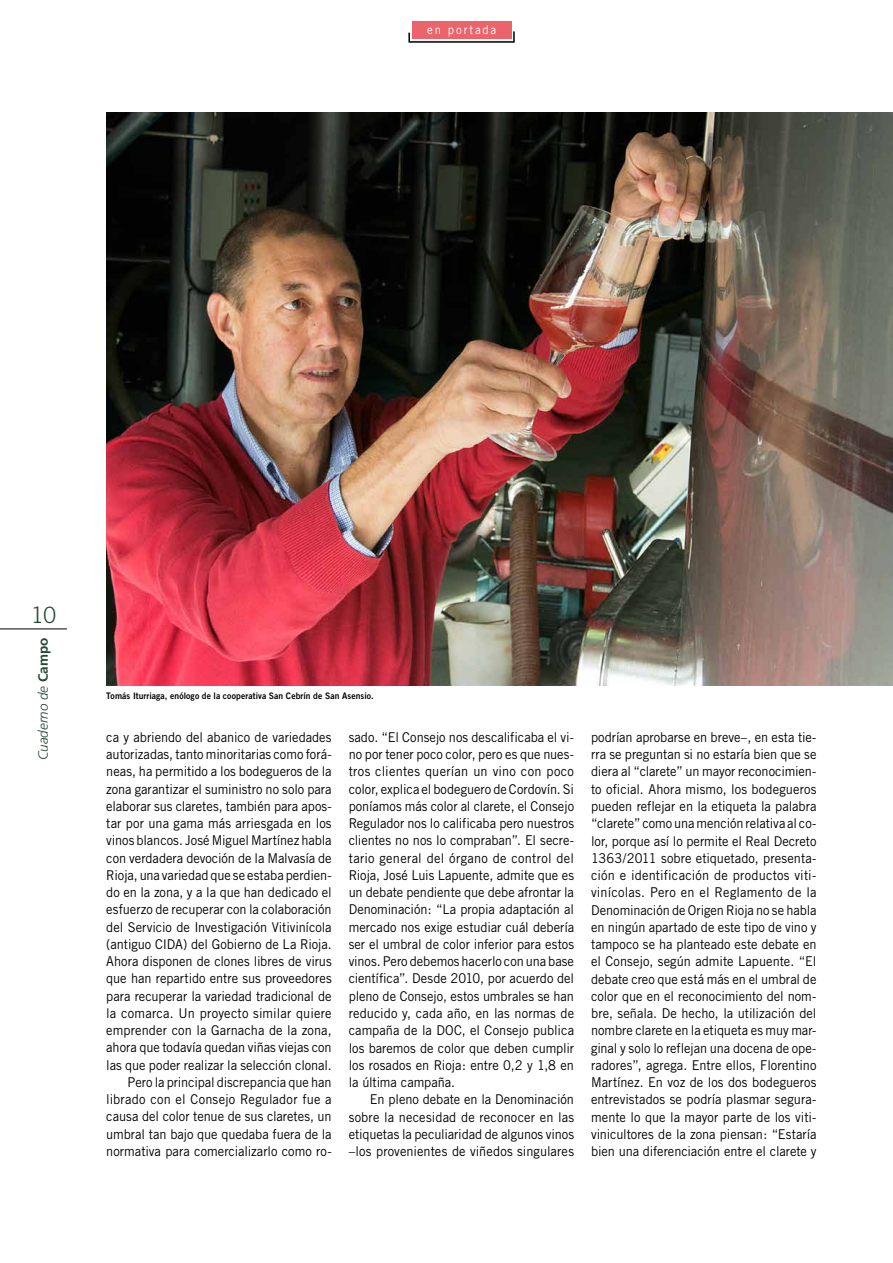
<style>
.page{position:relative;width:893px;height:1263px;background:#fff}
.page>*{position:absolute;margin:0;border:0;box-sizing:border-box;transform-origin:0 0}
.t1{font:300 22.5px "Trade Gothic";color:#254736}
.t2{font:13.5px/17.2px "Trade Gothic";letter-spacing:-.005em;color:#000;text-align:justify;scale:.95 1}
.t3{font:italic 300 13.5px "Frutiger";color:#254736}
.t4{font:12px "Trade Gothic";letter-spacing:.16em;color:#fff;scale:.95 1}
.t5{font:9px "Trade Gothic Bold Two";letter-spacing:.01em;color:#000;scale:.95 1}
.s1{font-weight:700;font-style:normal}
</style>
<div class="page">
<hr style="left:0;top:628px;width:67px;height:1px;background:#000">
<img style="left:106px;top:113px;width:787px;height:572px">
<svg style="left:408px;top:30px;width:107px;height:13px"></svg>
<div style="left:412px;top:21px;width:99px;height:18px;background:#ec646b"></div>
<p class="t4" style="left:427px;top:23px;width:74px">en portada</p>
<h1 class="t1" style="left:31px;top:601px;width:27px">10</h1>
<p class="t3" style="left:35px;top:760px;width:124px;rotate:-90deg">Cuaderno de <span class="s1">Campo</span></p>
<p class="t5" style="left:106px;top:690px;width:283px">Tomás Iturriaga, enólogo de la cooperativa San Cebrín de San Asensio.</p>
<p class="t2" style="left:106px;top:728px;width:239px;text-align:right">ca y abriendo del abanico de variedades autorizadas, tanto minoritarias como forá&shy;neas, ha permitido a los bodegueros de la zona garantizar el suministro no solo para elaborar sus claretes, también para apos&shy;tar por una gama más arriesgada en los vinos blancos. José Miguel Martínez habla con verdadera devoción de la Malvasía de Rioja, una variedad que se estaba perdien&shy;do en la zona, y a la que han dedicado el esfuerzo de recuperar con la colaboración del Servicio de Investigación Vitivinícola (antiguo CIDA) del Gobierno de La Rioja.<br>Ahora disponen de clones libres de virus que han repartido entre sus proveedores para recuperar la variedad tradicional de la comarca. Un proyecto similar quiere emprender con la Garnacha de la zona, ahora que todavía quedan viñas viejas con las que poder realizar la selección clonal.<br>Pero la principal discrepancia que han librado con el Consejo Regulador fue a causa del color tenue de sus claretes, un umbral tan bajo que quedaba fuera de la normativa para comercializarlo como ro-</p>
<p class="t2" style="left:349px;top:728px;width:239px">sado. “El Consejo nos descalificaba el vi&shy;no por tener poco color, pero es que nues&shy;tros clientes querían un vino con poco color, explica el bodeguero de Cordovín. Si poníamos más color al clarete, el Consejo Regulador nos lo calificaba pero nuestros clientes no nos lo compraban”. El secre&shy;tario general del órgano de control del Rioja, José Luis Lapuente, admite que es un debate pendiente que debe afrontar la Denominación: “La propia adaptación al mercado nos exige estudiar cuál debería ser el umbral de color inferior para estos vinos. Pero debemos hacerlo con una base científica”. Desde 2010, por acuerdo del pleno de Consejo, estos umbrales se han reducido y, cada año, en las normas de campaña de la DOC, el Consejo publica los baremos de color que deben cumplir los rosados en Rioja: entre 0,2 y 1,8 en la última campaña.</p>
<p class="t2" style="left:349px;top:1091px;width:239px;text-indent:21px">En pleno debate en la Denominación sobre la necesidad de reconocer en las etiquetas la peculiaridad de algunos vinos –los provenientes de viñedos singulares</p>
<p class="t2" style="left:591px;top:728px;width:239px">podrían aprobarse en breve–, en esta tie&shy;rra se preguntan si no estaría bien que se diera al “clarete” un mayor reconocimien&shy;to oficial. Ahora mismo, los bodegueros pueden reflejar en la etiqueta la palabra “clarete” como una mención relativa al co&shy;lor, porque así lo permite el Real Decreto 1363/2011 sobre etiquetado, presenta&shy;ción e identificación de productos viti&shy;vinícolas. Pero en el Reglamento de la Denominación de Origen Rioja no se habla en ningún apartado de este tipo de vino y tampoco se ha planteado este debate en el Consejo, según admite Lapuente. “El debate creo que está más en el umbral de color que en el reconocimiento del nom&shy;bre, señala. De hecho, la utilización del nombre clarete en la etiqueta es muy mar&shy;ginal y solo lo reflejan una docena de ope&shy;radores”, agrega. Entre ellos, Florentino Martínez. En voz de los dos bodegueros entrevistados se podría plasmar segura&shy;mente lo que la mayor parte de los viti&shy;vinicultores de la zona piensan: “Estaría bien una diferenciación entre el clarete y</p>
</div>
